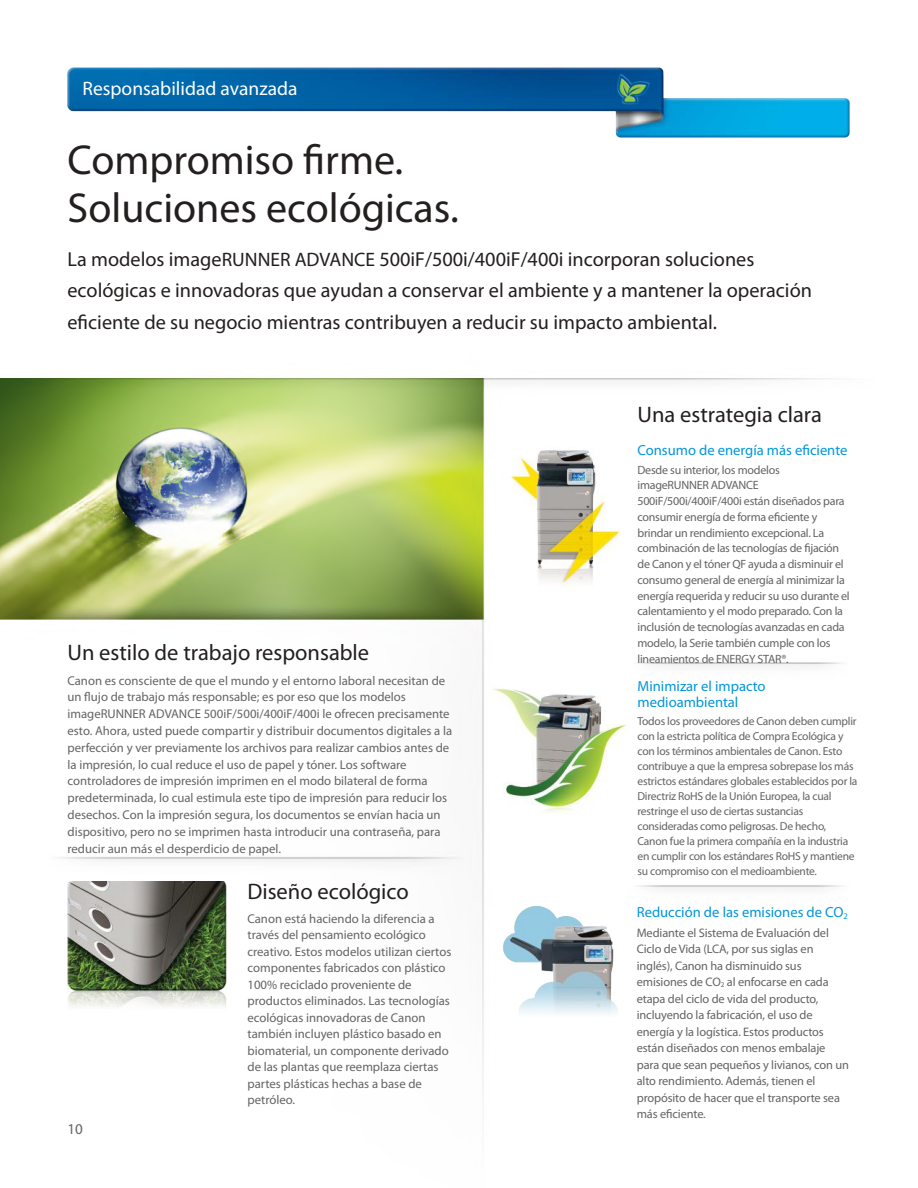
<style>
.page{position:relative;width:918px;height:1188px;background:#fff}
.page>*{position:absolute;margin:0;border:0;box-sizing:border-box;transform-origin:0 0}
.t1{font:42px/48px "Myriad Pro";color:#241f1f}
.t2{font:22.5px "Myriad Pro";color:#241f1f}
.t3{font:20.25px/31.5px "Myriad Pro";color:#241f1f}
.t4{font:19.5px "Myriad Pro";color:#fff}
.t5{font:15px "Myriad Pro";color:#656365}
.t6{font:14.7px/16.5px "Myriad Pro";color:#0096db}
.t7{font:12.75px/16.5px "Myriad Pro";color:#656365}
.t8{font:12.3px/16.5px "Myriad Pro";letter-spacing:-.01em;color:#656365}
.t9{font:12px/15.8px "Myriad Pro";letter-spacing:-.02em;color:#656365}
.t10{font:11.55px/15px "Myriad Pro";letter-spacing:-.02em;color:#656365}
.s1{font-size:19.5px}
</style>
<div class="page">
<img style="left:0;top:378px;width:842px;height:704px">
<img style="left:67px;top:67px;width:783px;height:71px">
<img style="left:68px;top:882px;width:158px;height:151px">
<img style="left:492px;top:678px;width:138px;height:142px">
<img style="left:501px;top:904px;width:123px;height:128px">
<img style="left:501px;top:425px;width:120px;height:177px">
<h3 class="t4" style="left:82px;top:77px;width:217px">Responsabilidad avanzada</h3>
<h1 class="t1" style="left:68px;top:135px;width:393px">Compromiso firme.<br>Soluciones ecológicas.</h1>
<p class="t3" style="left:68px;top:243px;width:746px">La modelos image<span class="s1">RUNNER ADVANCE</span> 500iF/500i/400iF/400i incorporan soluciones ecológicas e innovadoras que ayudan a conservar el ambiente y a mantener la operación eficiente de su negocio mientras contribuyen a reducir su impacto ambiental.</p>
<h2 class="t2" style="left:68px;top:639px;width:303px">Un estilo de trabajo responsable</h2>
<p class="t7" style="left:68px;top:672px;width:386px">Canon es consciente de que el mundo y el entorno laboral necesitan de un flujo de trabajo más responsable; es por eso que los modelos imageRUNNER ADVANCE 500iF/500i/400iF/400i le ofrecen precisamente esto. Ahora, usted puede compartir y distribuir documentos digitales a la perfección y ver previamente los archivos para realizar cambios antes de la impresión, lo cual reduce el uso de papel y tóner. Los software controladores de impresión imprimen en el modo bilateral de forma predeterminada, lo cual estimula este tipo de impresión para reducir los desechos. Con la impresión segura, los documentos se envían hacia un dispositivo, pero no se imprimen hasta introducir una contraseña, para reducir aun más el desperdicio de papel.</p>
<p class="t5" style="left:68px;top:1120px;width:17px">10</p>
<h2 class="t2" style="left:248px;top:877px;width:163px">Diseño ecológico</h2>
<p class="t7" style="left:248px;top:910px;width:206px">Canon está haciendo la diferencia a través del pensamiento ecológico creativo. Estos modelos utilizan ciertos componentes fabricados con plástico 100% reciclado proveniente de productos eliminados. Las tecnologías ecológicas innovadoras de Canon también incluyen plástico basado en biomaterial, un componente derivado de las plantas que reemplaza ciertas partes plásticas hechas a base de petróleo.</p>
<h2 class="t2" style="left:638px;top:400px;width:186px">Una estrategia clara</h2>
<p class="t6" style="left:638px;top:442px;width:211px">Consumo de energía más eficiente</p>
<p class="t9" style="left:638px;top:462px;width:214px">Desde su interior, los modelos imageRUNNER ADVANCE 500iF/500i/400iF/400i están diseñados para consumir energía de forma eficiente y brindar un rendimiento excepcional. La combinación de las tecnologías de fijación de Canon y el tóner QF ayuda a disminuir el consumo general de energía al minimizar la energía requerida y reducir su uso durante el calentamiento y el modo preparado. Con la inclusión de tecnologías avanzadas en cada modelo, la Serie también cumple con los lineamientos de ENERGY STAR®.</p>
<p class="t6" style="left:638px;top:677px;width:130px">Minimizar el impacto medioambiental</p>
<p class="t10" style="left:638px;top:714px;width:221px">Todos los proveedores de Canon deben cumplir con la estricta política de Compra Ecológica y con los términos ambientales de Canon. Esto contribuye a que la empresa sobrepase los más estrictos estándares globales establecidos por la Directriz RoHS de la Unión Europea, la cual restringe el uso de ciertas sustancias consideradas como peligrosas. De hecho, Canon fue la primera compañía en la industria en cumplir con los estándares RoHS y mantiene su compromiso con el medioambiente.</p>
<p class="t6" style="left:637px;top:904px;width:213px">Reducción de las emisiones de CO<sub>2</sub></p>
<p class="t8" style="left:637px;top:924px;width:214px">Mediante el Sistema de Evaluación del Ciclo de Vida (LCA, por sus siglas en inglés), Canon ha disminuido sus emisiones de CO<sub>2</sub> al enfocarse en cada etapa del ciclo de vida del producto, incluyendo la fabricación, el uso de energía y la logística. Estos productos están diseñados con menos embalaje para que sean pequeños y livianos, con un alto rendimiento. Además, tienen el propósito de hacer que el transporte sea más eficiente.</p>
</div>
